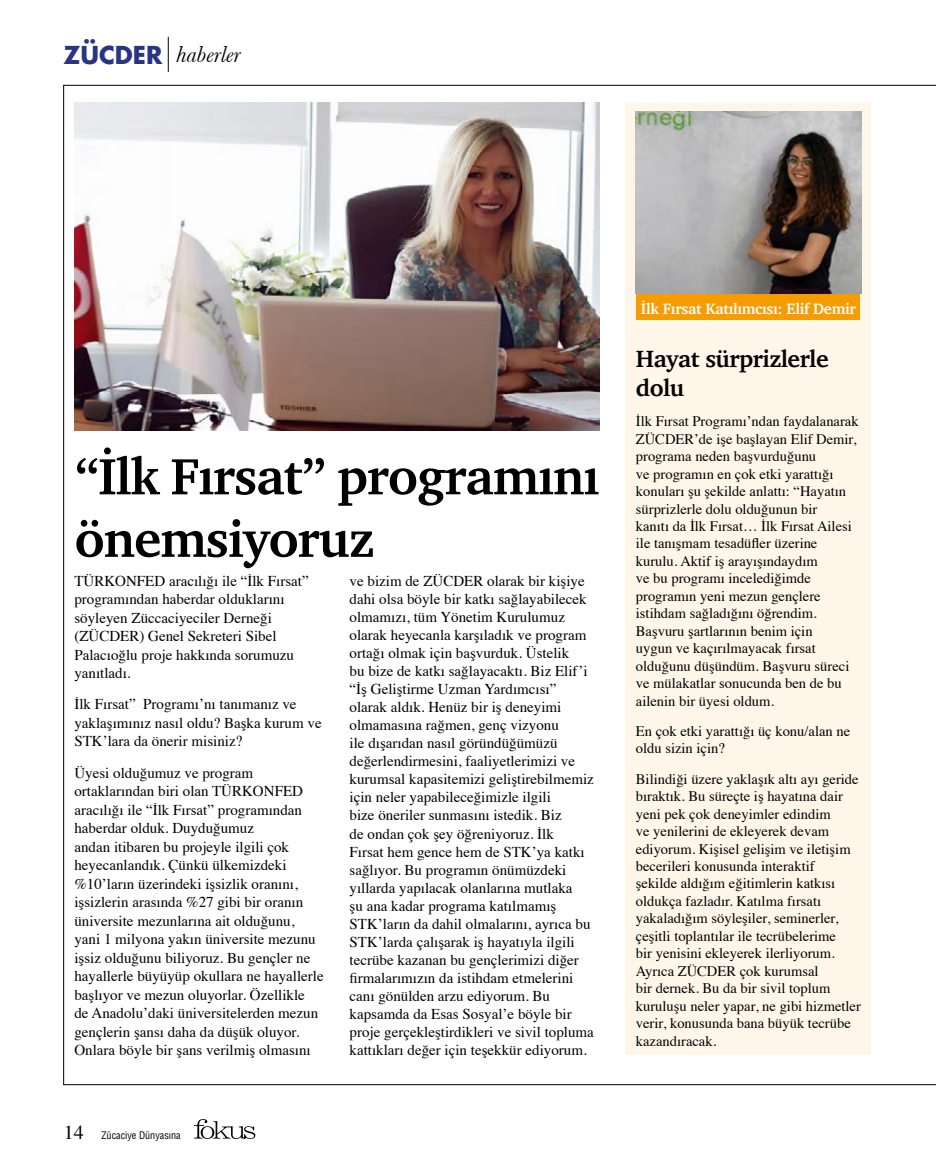
<style>
.page{position:relative;width:936px;height:1170px;background:#fff}
.page>*{position:absolute;margin:0;border:0;box-sizing:border-box;transform-origin:0 0}
.t1{font:700 52.05px/62.4px "Charter";letter-spacing:-.02em;color:#000}
.t2{font:700 24px/28.8px "Charter";letter-spacing:-.02em;color:#000}
.t3{font:italic 24px "Baskerville";color:#000}
.t4{font:700 15.3px "Charter";letter-spacing:-.02em;color:#fff}
.t5{font:15px/18px "Times";color:#000}
.t6{font:14.55px/17.4px "Times";color:#000}
.t7{font:condensed 10.2px "Helvetica LT Std";color:#000}
.s1{font-family:"Futura Bold Tr";font-style:normal;color:#283583}
.s2{font-family:"STIX General";font-stretch:normal;font-size:19.95px}
</style>
<div class="page">
<svg style="left:194px;top:1119px;width:61px;height:19px"></svg>
<div style="left:625px;top:103px;width:246px;height:951px;background:#fff6ea"></div>
<img style="left:74px;top:102px;width:525px;height:329px">
<img style="left:636px;top:112px;width:225px;height:181px">
<div style="left:636px;top:294px;width:224px;height:25px;background:#f59c00"></div>
<hr style="left:168px;top:37px;width:1px;height:35px;background:#000">
<h2 class="t3" style="left:63px;top:40px;width:178px"><span class="s1">ZÜCDER</span> haberler</h2>
<h1 class="t1" style="left:74px;top:444px;width:526px">“İlk Fırsat” programını önemsiyoruz</h1>
<p class="t5" style="left:74px;top:570px;width:236px;line-height:18.5px">TÜRKONFED aracılığı ile “İlk Fırsat” programından haberdar olduklarını söyleyen Züccaciyeciler Derneği (ZÜCDER) Genel Sekreteri Sibel<br>Palacıoğlu proje hakkında sorumuzu yanıtladı.</p>
<p class="t5" style="left:74px;top:693px;width:249px;line-height:18.5px">İlk Fırsat” Programı’nı tanımanız ve yaklaşımınız nasıl oldu? Başka kurum ve<br>STK’lara da önerir misiniz?</p>
<p class="t5" style="left:74px;top:762px;width:251px;line-height:18.5px">Üyesi olduğumuz ve program ortaklarından biri olan TÜRKONFED aracılığı ile “İlk Fırsat” programından haberdar olduk. Duyduğumuz<br>andan itibaren bu projeyle ilgili çok heyecanlandık. Çünkü ülkemizdeki %10’ların üzerindeki işsizlik oranını, işsizlerin arasında %27 gibi bir oranın üniversite mezunlarına ait olduğunu, yani 1 milyona yakın üniversite mezunu işsiz olduğunu biliyoruz. Bu gençler ne hayallerle büyüyüp okullara ne hayallerle başlıyor ve mezun oluyorlar. Özellikle<br>de Anadolu’daki üniversitelerden mezun gençlerin şansı daha da düşük oluyor.<br>Onlara böyle bir şans verilmiş olmasını</p>
<p class="t5" style="left:349px;top:570px;width:246px">ve bizim de ZÜCDER olarak bir kişiye dahi olsa böyle bir katkı sağlayabilecek olmamızı, tüm Yönetim Kurulumuz olarak heyecanla karşıladık ve program ortağı olmak için başvurduk. Üstelik<br>bu bize de katkı sağlayacaktı. Biz Elif’i “İş Geliştirme Uzman Yardımcısı” olarak aldık. Henüz bir iş deneyimi olmamasına rağmen, genç vizyonu<br>ile dışarıdan nasıl göründüğümüzü değerlendirmesini, faaliyetlerimizi ve kurumsal kapasitemizi geliştirebilmemiz için neler yapabileceğimizle ilgili<br>bize öneriler sunmasını istedik. Biz<br>de ondan çok şey öğreniyoruz. İlk<br>Fırsat hem gence hem de STK’ya katkı sağlıyor. Bu programın önümüzdeki yıllarda yapılacak olanlarına mutlaka<br>şu ana kadar programa katılmamış STK’ların da dahil olmalarını, ayrıca bu STK’larda çalışarak iş hayatıyla ilgili tecrübe kazanan bu gençlerimizi diğer firmalarımızın da istihdam etmelerini canı gönülden arzu ediyorum. Bu kapsamda da Esas Sosyal’e böyle bir proje gerçekleştirdikleri ve sivil topluma kattıkları değer için teşekkür ediyorum.</p>
<p class="t7" style="left:64px;top:1128px;width:118px"><span class="s2">14</span> Zücaciye Dünyasına</p>
<p class="t4" style="left:641px;top:295px;width:216px">İlk Fırsat Katılımcısı: Elif Demir</p>
<h2 class="t2" style="left:636px;top:344px;width:194px">Hayat sürprizlerle dolu</h2>
<p class="t6" style="left:636px;top:411px;width:224px">İlk Fırsat Programı’ndan faydalanarak ZÜCDER’de işe başlayan Elif Demir, programa neden başvurduğunu<br>ve programın en çok etki yarattığı konuları şu şekilde anlattı: “Hayatın sürprizlerle dolu olduğunun bir<br>kanıtı da İlk Fırsat… İlk Fırsat Ailesi ile tanışmam tesadüfler üzerine kurulu. Aktif iş arayışındaydım<br>ve bu programı incelediğimde programın yeni mezun gençlere istihdam sağladığını öğrendim.<br>Başvuru şartlarının benim için<br>uygun ve kaçırılmayacak fırsat olduğunu düşündüm. Başvuru süreci ve mülakatlar sonucunda ben de bu ailenin bir üyesi oldum.</p>
<p class="t6" style="left:636px;top:721px;width:216px">En çok etki yarattığı üç konu/alan ne oldu sizin için?</p>
<p class="t6" style="left:636px;top:768px;width:226px">Bilindiği üzere yaklaşık altı ayı geride bıraktık. Bu süreçte iş hayatına dair yeni pek çok deneyimler edindim<br>ve yenilerini de ekleyerek devam ediyorum. Kişisel gelişim ve iletişim becerileri konusunda interaktif<br>şekilde aldığım eğitimlerin katkısı oldukça fazladır. Katılma fırsatı yakaladığım söyleşiler, seminerler, çeşitli toplantılar ile tecrübelerime<br>bir yenisini ekleyerek ilerliyorum.<br>Ayrıca ZÜCDER çok kurumsal<br>bir dernek. Bu da bir sivil toplum kuruluşu neler yapar, ne gibi hizmetler verir, konusunda bana büyük tecrübe kazandıracak.</p>
</div>
